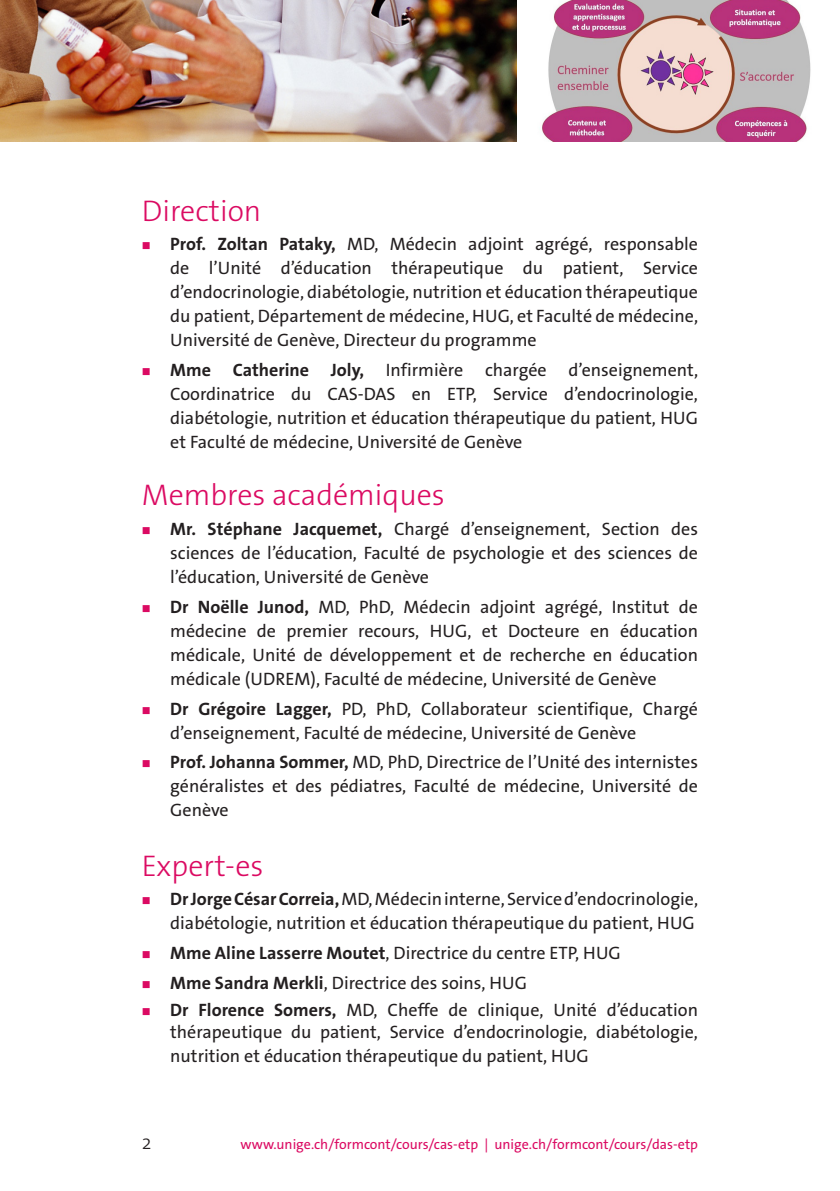
<style>
.page{position:relative;width:840px;height:1191px;background:#fff}
.page>*{position:absolute;margin:0;border:0;box-sizing:border-box;transform-origin:0 0}
.texte{font:300 30px "The Sans Os F";color:#db0a62}
.retrait5{font:300 30px "The Sans Os F";color:#db0a62}
.t1{font:300 20px "The Sans Os F";color:#231f20}
.retrait5-2{font:18px/24px "The Sans Os F";color:#231f20;text-align:justify}
.t2{font:14px "The Sans Os F";color:#db0a62}
.s1{color:#db0a62}
.s2{font-weight:700}
</style>
<div class="page">
<img style="left:0;top:0;width:516px;height:142px">
<img style="left:542px;top:0;width:268px;height:142px">
<p class="texte" style="left:142px;top:191px;width:121px">Direction</p>
<p class="retrait5-2" style="left:170px;top:232px;width:529px;text-indent:-28px"><span class="s1">■</span> <span class="s2">Prof. Zoltan Pataky,</span> MD, Médecin adjoint agrégé, responsable de l’Unité d’éducation thérapeutique du patient, Service d’endocrinologie, diabétologie, nutrition et éducation thérapeutique du patient, Département de médecine, HUG, et Faculté de médecine, Université de Genève, Directeur du programme</p>
<p class="retrait5-2" style="left:170px;top:358px;width:529px;text-indent:-28px"><span class="s1">■</span> <span class="s2">Mme Catherine Joly,</span> Infirmière chargée d’enseignement, Coordinatrice du CAS-DAS en ETP, Service d’endocrinologie, diabétologie, nutrition et éducation thérapeutique du patient, HUG et Faculté de médecine, Université de Genève</p>
<p class="texte" style="left:142px;top:476px;width:304px">Membres académiques</p>
<p class="retrait5-2" style="left:170px;top:517px;width:529px;text-indent:-28px"><span class="s1">■</span> <span class="s2">Mr. Stéphane Jacquemet,</span> Chargé d’enseignement, Section des sciences de l’éducation, Faculté de psychologie et des sciences de l’éducation, Université de Genève</p>
<p class="retrait5-2" style="left:170px;top:595px;width:529px;text-indent:-28px"><span class="s1">■</span> <span class="s2">Dr Noëlle Junod,</span> MD, PhD, Médecin adjoint agrégé, Institut de médecine de premier recours, HUG, et Docteure en éducation médicale, Unité de développement et de recherche en éducation médicale (UDREM), Faculté de médecine, Université de Genève</p>
<p class="retrait5-2" style="left:170px;top:696px;width:529px;text-indent:-28px"><span class="s1">■</span> <span class="s2">Dr Grégoire Lagger,</span> PD, PhD, Collaborateur scientifique, Chargé d’enseignement, Faculté de médecine, Université de Genève</p>
<p class="retrait5-2" style="left:170px;top:750px;width:529px;text-indent:-28px"><span class="s1">■</span> <span class="s2">Prof. Johanna Sommer,</span> MD, PhD, Directrice de l’Unité des internistes généralistes et des pédiatres, Faculté de médecine, Université de Genève</p>
<p class="retrait5" style="left:142px;top:846px;width:123px">Expert-es</p>
<p class="retrait5-2" style="left:142px;top:887px;width:557px;text-align:right"><span class="s1">■</span> <span class="s2">Dr Jorge César Correia,</span> MD, Médecin interne, Service d’endocrinologie, diabétologie, nutrition et éducation thérapeutique du patient, HUG</p>
<p class="retrait5-2" style="left:142px;top:941px;width:480px"><span class="s1">■</span> <span class="s2">Mme Aline Lasserre Moutet</span>, Directrice du centre ETP, HUG</p>
<p class="retrait5-2" style="left:142px;top:970px;width:386px"><span class="s1">■</span> <span class="s2">Mme Sandra Merkli</span>, Directrice des soins, HUG</p>
<p class="retrait5-2" style="left:142px;top:999px;width:557px;line-height:22px;text-align:right"><span class="s1">■</span> <span class="s2">Dr Florence Somers,</span> MD, Cheffe de clinique, Unité d’éducation thérapeutique du patient, Service d’endocrinologie, diabétologie,</p>
<p class="retrait5-2" style="left:170px;top:1044px;width:420px">nutrition et éducation thérapeutique du patient, HUG</p>
<p class="t1" style="left:142px;top:1129px;width:11px">2</p>
<p class="t2" style="left:240px;top:1135px;width:458px">www.unige.ch/formcont/cours/cas-etp | unige.ch/formcont/cours/das-etp</p>
</div>
